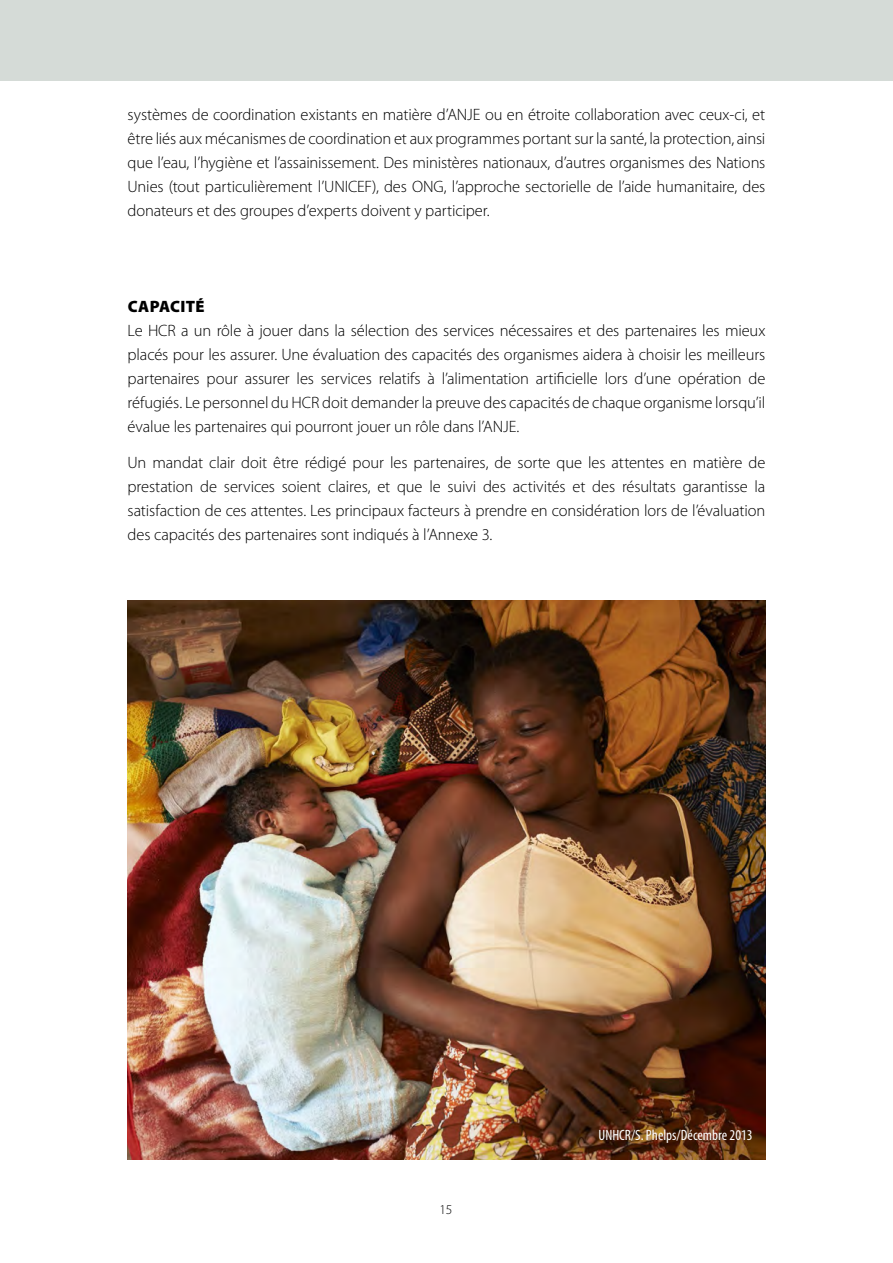
<style>
.page{position:relative;width:893px;height:1263px;background:#fff}
.page>*{position:absolute;margin:0;border:0;box-sizing:border-box;transform-origin:0 0}
.t1{font:300 16.5px/24px "Myriad Pro";letter-spacing:-.01em;color:#000;text-align:justify}
.t2{font:900 16.5px "Myriad Pro";letter-spacing:.02em;color:#000}
.t3{font:condensed 15px "Myriad Pro";color:#fff}
.t4{font:300 13.5px "Myriad Pro";color:#000}
</style>
<div class="page">
<div style="left:0;top:0;width:893px;height:81px;background:#d5dbd7"></div>
<img style="left:128px;top:600px;width:637px;height:560px">
<p class="t1" style="left:128px;top:103px;width:639px">systèmes de coordination existants en matière d’ANJE ou en étroite collaboration avec ceux-ci, et être liés aux mécanismes de coordination et aux programmes portant sur la santé, la protection, ainsi que l’eau, l’hygiène et l’assainissement. Des ministères nationaux, d’autres organismes des Nations Unies (tout particulièrement l’UNICEF), des ONG, l’approche sectorielle de l’aide humanitaire, des donateurs et des groupes d’experts doivent y participer.</p>
<p class="t2" style="left:128px;top:297px;width:78px">CAPACITÉ</p>
<p class="t1" style="left:128px;top:319px;width:639px">Le HCR a un rôle à jouer dans la sélection des services nécessaires et des partenaires les mieux placés pour les assurer. Une évaluation des capacités des organismes aidera à choisir les meilleurs partenaires pour assurer les services relatifs à l’alimentation artificielle lors d’une opération de réfugiés. Le personnel du HCR doit demander la preuve des capacités de chaque organisme lorsqu’il évalue les partenaires qui pourront jouer un rôle dans l’ANJE.</p>
<p class="t1" style="left:128px;top:451px;width:639px">Un mandat clair doit être rédigé pour les partenaires, de sorte que les attentes en matière de prestation de services soient claires, et que le suivi des activités et des résultats garantisse la satisfaction de ces attentes. Les principaux facteurs à prendre en considération lors de l’évaluation des capacités des partenaires sont indiqués à l’Annexe 3.</p>
<p class="t4" style="left:439px;top:1202px;width:15px">15</p>
<p class="t3" style="left:598px;top:1127px;width:156px">UNHCR/S. Phelps/Décembre 2013</p>
</div>
